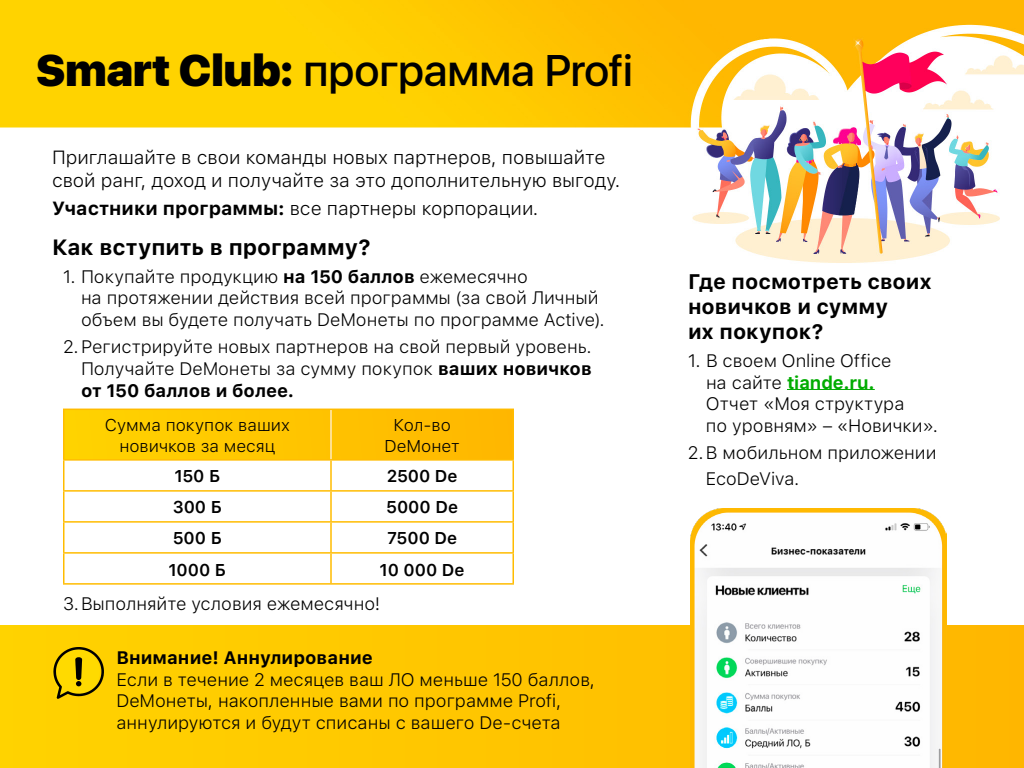
<style>
.page{position:relative;width:1024px;height:768px;background:#fff}
.page>*{position:absolute;margin:0;border:0;box-sizing:border-box;transform-origin:0 0}
.t1{font:500 44px "SFUI Display";letter-spacing:-.005em;color:#000}
.t2{font:700 22px "SFUI Text";color:#000}
.t3{font:700 21px/25.2px "SFUI Text";color:#000}
.t4{font:300 19px/22.8px "SFUI Text";letter-spacing:-.005em;color:#000}
.t5{font:300 18px/21.6px "SFUI Text";letter-spacing:-.005em;color:#000}
.t6{font:700 18px "SFUI Text";color:#000}
.t7{font:300 17px/20.4px "SFUI Text";letter-spacing:-.005em;color:#000;text-align:center}
.t8{font:600 17px "SFUI Text";color:#000}
.s1{font-weight:900}
.s2{font-weight:700}
.s3{font-weight:700;color:#00ac00}
</style>
<div class="page">
<img style="left:0;top:0;width:1024px;height:625px">
<svg style="left:0;top:625px;width:1024px;height:143px;background:#ffc700"></svg>
<hr style="left:331px;top:409px;width:183px;height:1px;background:#ffbc00">
<hr style="left:512px;top:410px;width:2px;height:49px;background:#ffbc00">
<hr style="left:331px;top:459px;width:183px;height:2px;background:#ffbc00">
<hr style="left:512px;top:461px;width:2px;height:29px;background:#ffbc00">
<hr style="left:331px;top:490px;width:183px;height:2px;background:#ffbc00">
<hr style="left:512px;top:492px;width:2px;height:29px;background:#ffbc00">
<hr style="left:331px;top:521px;width:183px;height:2px;background:#ffbc00">
<hr style="left:512px;top:523px;width:2px;height:29px;background:#ffbc00">
<svg style="left:63px;top:409px;width:450px;height:174px"></svg>
<hr style="left:331px;top:552px;width:183px;height:2px;background:#ffbc00">
<hr style="left:330px;top:554px;width:2px;height:29px;background:#ffbc00">
<hr style="left:512px;top:554px;width:2px;height:29px;background:#ffbc00">
<hr style="left:63px;top:583px;width:268px;height:2px;background:#ffbc00">
<hr style="left:331px;top:583px;width:183px;height:2px;background:#ffbc00">
<hr style="left:330px;top:410px;width:2px;height:49px;background:#ffebbd">
<hr style="left:787px;top:389px;width:88px;height:1px;background:#00ac00">
<img style="left:690px;top:508px;width:256px;height:260px">
<svg style="left:52px;top:646px;width:52px;height:53px;background:#cbab00"></svg>
<h1 class="t1" style="left:36px;top:40px;width:598px"><span class="s1">Smart Club:</span> программа Profi</h1>
<p class="t4" style="left:52px;top:145px;width:570px">Приглашайте в свои команды новых партнеров, повышайте свой ранг, доход и получайте за это дополнительную выгоду.</p>
<p class="t4" style="left:52px;top:196px;width:488px"><span class="s2">Участники программы:</span> все партнеры корпорации.</p>
<p class="t2" style="left:52px;top:231px;width:320px">Как вступить в программу?</p>
<p class="t5" style="left:81px;top:265px;width:525px;text-indent:-18px">1. Покупайте продукцию <span class="s2">на 150 баллов</span> ежемесячно<br>на протяжении действия всей программы (за свой Личный объем вы будете получать DeМонеты по программе Active).</p>
<p class="t5" style="left:81px;top:336px;width:512px;text-align:justify;text-indent:-18px">2.Регистрируйте новых партнеров на свой первый уровень.<br>Получайте DeМонеты за сумму покупок <span class="s2">ваших новичков от 150 баллов и более.</span></p>
<p class="t7" style="left:105px;top:415px;width:187px">Сумма покупок ваших новичков за месяц</p>
<p class="t7" style="left:385px;top:415px;width:76px">Кол-во<br>DeМонет</p>
<p class="t8" style="left:174px;top:464px;width:48px">150 Б</p>
<p class="t8" style="left:387px;top:464px;width:72px">2500 De</p>
<p class="t8" style="left:173px;top:495px;width:51px">300 Б</p>
<p class="t8" style="left:386px;top:495px;width:73px">5000 De</p>
<p class="t8" style="left:173px;top:526px;width:51px">500 Б</p>
<p class="t8" style="left:387px;top:526px;width:72px">7500 De</p>
<p class="t8" style="left:168px;top:557px;width:59px">1000 Б</p>
<p class="t8" style="left:380px;top:557px;width:86px">10 000 De</p>
<p class="t5" style="left:63px;top:592px;width:319px">3.Выполняйте условия ежемесячно!</p>
<p class="t6" style="left:116px;top:645px;width:258px">Внимание! Аннулирование</p>
<p class="t5" style="left:116px;top:668px;width:480px">Если в течение 2 месяцев ваш ЛО меньше 150 баллов,<br>DeМонеты, накопленные вами по программе Profi, аннулируются и будут списаны с вашего De-счета</p>
<p class="t3" style="left:688px;top:268px;width:246px">Где посмотреть своих новичков и сумму<br>их покупок?</p>
<p class="t5" style="left:706px;top:349px;width:234px;text-indent:-18px">1. В своем Online Office<br>на сайте <span class="s3">tiande.ru.<br></span>Отчет «Моя структура<br>по уровням» – «Новички».</p>
<p class="t5" style="left:706px;top:440px;width:232px;line-height:25.2px;text-indent:-18px">2.В мобильном приложении<br>EcoDeViva.</p>
</div>
